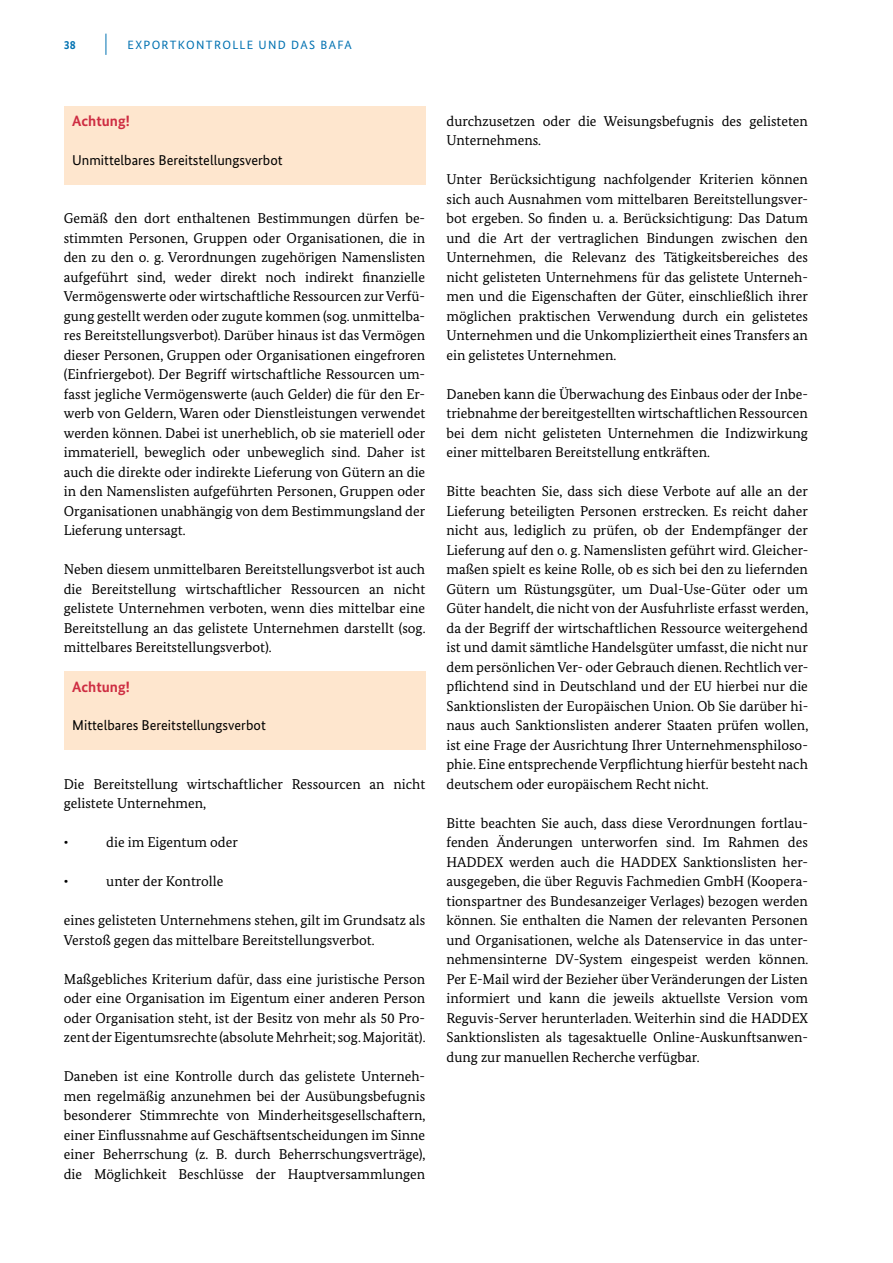
<style>
.page{position:relative;width:893px;height:1263px;background:#fff}
.page>*{position:absolute;margin:0;border:0;box-sizing:border-box;transform-origin:0 0}
.Hinweisbox_Überschri{font:700 15px "Bundes Sans";color:#ce2d42}
.Copytext__P{font:14.25px/19.5px "Bundes Serif";color:#000;text-align:justify}
.Hinweisbox_Text{font:14.25px "Bundes Sans";color:#000}
.t1{font:12px "Bundes Sans";letter-spacing:.11em;color:#0071b1}
.t2{font:700 12px "Bundes Sans";color:#0071b1}
</style>
<div class="page">
<svg style="left:106px;top:34px;width:1px;height:21px"></svg>
<div style="left:64px;top:106px;width:361px;height:78px;background:#fee6ce"></div>
<div style="left:64px;top:672px;width:361px;height:78px;background:#fee6ce"></div>
<p class="t2" style="left:64px;top:37px;width:13px">38</p>
<p class="t1" style="left:128px;top:37px;width:226px">EXPORTKONTROLLE UND DAS BAFA</p>
<h5 class="Hinweisbox_Überschri" style="left:72px;top:112px;width:59px">Achtung!</h5>
<p class="Hinweisbox_Text" style="left:72px;top:151px;width:212px">Unmittelbares Bereitstellungsverbot</p>
<p class="Copytext__P" style="left:64px;top:209px;width:363px">Gemäß den dort enthaltenen Bestimmungen dürfen be&shy;stimmten Personen, Gruppen oder Organisationen, die in den zu den o. g. Verordnungen zugehörigen Namenslisten aufgeführt sind, weder direkt noch indirekt finanzielle Vermögenswerte oder wirtschaftliche Ressourcen zur Verfü&shy;gung gestellt werden oder zugute kommen (sog. unmittelba&shy;res Bereitstellungsverbot). Darüber hinaus ist das Vermögen dieser Personen, Gruppen oder Organisationen eingefroren (Einfriergebot). Der Begriff wirtschaftliche Ressourcen um&shy;fasst jegliche Vermögenswerte (auch Gelder) die für den Er&shy;werb von Geldern, Waren oder Dienstleistungen verwendet werden können. Dabei ist unerheblich, ob sie materiell oder immateriell, beweglich oder unbeweglich sind. Daher ist auch die direkte oder indirekte Lieferung von Gütern an die in den Namenslisten aufgeführten Personen, Gruppen oder Organisationen unabhängig von dem Bestimmungsland der Lieferung untersagt.</p>
<p class="Copytext__P" style="left:64px;top:560px;width:363px">Neben diesem unmittelbaren Bereitstellungsverbot ist auch die Bereitstellung wirtschaftlicher Ressourcen an nicht gelistete Unternehmen verboten, wenn dies mittelbar eine Bereitstellung an das gelistete Unternehmen darstellt (sog. mittelbares Bereitstellungsverbot).</p>
<h5 class="Hinweisbox_Überschri" style="left:72px;top:678px;width:59px">Achtung!</h5>
<p class="Hinweisbox_Text" style="left:72px;top:717px;width:195px">Mittelbares Bereitstellungsverbot</p>
<p class="Copytext__P" style="left:64px;top:774px;width:363px">Die Bereitstellung wirtschaftlicher Ressourcen an nicht gelistete Unternehmen,</p>
<p class="Copytext__P" style="left:64px;top:833px;width:6px">•</p>
<p class="Copytext__P" style="left:106px;top:833px;width:133px">die im Eigentum oder</p>
<p class="Copytext__P" style="left:64px;top:872px;width:6px">•</p>
<p class="Copytext__P" style="left:106px;top:872px;width:119px">unter der Kontrolle</p>
<p class="Copytext__P" style="left:64px;top:911px;width:363px">eines gelisteten Unternehmens stehen, gilt im Grundsatz als<br>Verstoß gegen das mittelbare Bereitstellungsverbot.</p>
<p class="Copytext__P" style="left:64px;top:969px;width:363px">Maßgebliches Kriterium dafür, dass eine juristische Person oder eine Organisation im Eigentum einer anderen Person oder Organisation steht, ist der Besitz von mehr als 50 Pro&shy;zent der Eigentumsrechte (absolute Mehrheit; sog. Majorität).</p>
<p class="Copytext__P" style="left:64px;top:1067px;width:363px">Daneben ist eine Kontrolle durch das gelistete Unterneh&shy;men regelmäßig anzunehmen bei der Ausübungsbefugnis besonderer Stimmrechte von Minderheitsgesellschaftern, einer Einflussnahme auf Geschäftsentscheidungen im Sinne einer Beherrschung (z. B. durch Beherrschungsverträge), die Möglichkeit Beschlüsse der Hauptversammlungen</p>
<p class="Copytext__P" style="left:446px;top:111px;width:363px">durchzusetzen oder die Weisungsbefugnis des gelisteten<br>Unternehmens.</p>
<p class="Copytext__P" style="left:446px;top:170px;width:363px">Unter Berücksichtigung nachfolgender Kriterien können sich auch Ausnahmen vom mittelbaren Bereitstellungsver&shy;bot ergeben. So finden u. a. Berücksichtigung: Das Datum und die Art der vertraglichen Bindungen zwischen den Unternehmen, die Relevanz des Tätigkeitsbereiches des nicht gelisteten Unternehmens für das gelistete Unterneh&shy;men und die Eigenschaften der Güter, einschließlich ihrer möglichen praktischen Verwendung durch ein gelistetes Unternehmen und die Unkompliziertheit eines Transfers an ein gelistetes Unternehmen.</p>
<p class="Copytext__P" style="left:446px;top:384px;width:363px">Daneben kann die Überwachung des Einbaus oder der Inbe&shy;triebnahme der bereitgestellten wirtschaftlichen Ressourcen bei dem nicht gelisteten Unternehmen die Indizwirkung einer mittelbaren Bereitstellung entkräften.</p>
<p class="Copytext__P" style="left:446px;top:482px;width:363px">Bitte beachten Sie, dass sich diese Verbote auf alle an der Lieferung beteiligten Personen erstrecken. Es reicht daher nicht aus, lediglich zu prüfen, ob der Endempfänger der Lieferung auf den o. g. Namenslisten geführt wird. Gleicher&shy;maßen spielt es keine Rolle, ob es sich bei den zu liefernden Gütern um Rüstungsgüter, um Dual-Use-Güter oder um Güter handelt, die nicht von der Ausfuhrliste erfasst werden, da der Begriff der wirtschaftlichen Ressource weitergehend ist und damit sämtliche Handelsgüter umfasst, die nicht nur dem persönlichen Ver- oder Gebrauch dienen. Rechtlich ver&shy;pflichtend sind in Deutschland und der EU hierbei nur die Sanktionslisten der Europäischen Union. Ob Sie darüber hi&shy;naus auch Sanktionslisten anderer Staaten prüfen wollen, ist eine Frage der Ausrichtung Ihrer Unternehmensphiloso&shy;phie. Eine entsprechende Verpflichtung hierfür besteht nach deutschem oder europäischem Recht nicht.</p>
<p class="Copytext__P" style="left:446px;top:813px;width:363px">Bitte beachten Sie auch, dass diese Verordnungen fortlau&shy;fenden Änderungen unterworfen sind. Im Rahmen des HADDEX werden auch die HADDEX Sanktionslisten her&shy;ausgegeben, die über Reguvis Fachmedien GmbH (Koopera&shy;tionspartner des Bundesanzeiger Verlages) bezogen werden können. Sie enthalten die Namen der relevanten Personen und Organisationen, welche als Datenservice in das unter&shy;nehmensinterne DV-System eingespeist werden können.<br>Per E-Mail wird der Bezieher über Veränderungen der Listen informiert und kann die jeweils aktuellste Version vom Reguvis-Server herunterladen. Weiterhin sind die HADDEX Sanktionslisten als tagesaktuelle Online-Auskunftsanwen&shy;dung zur manuellen Recherche verfügbar.</p>
</div>
